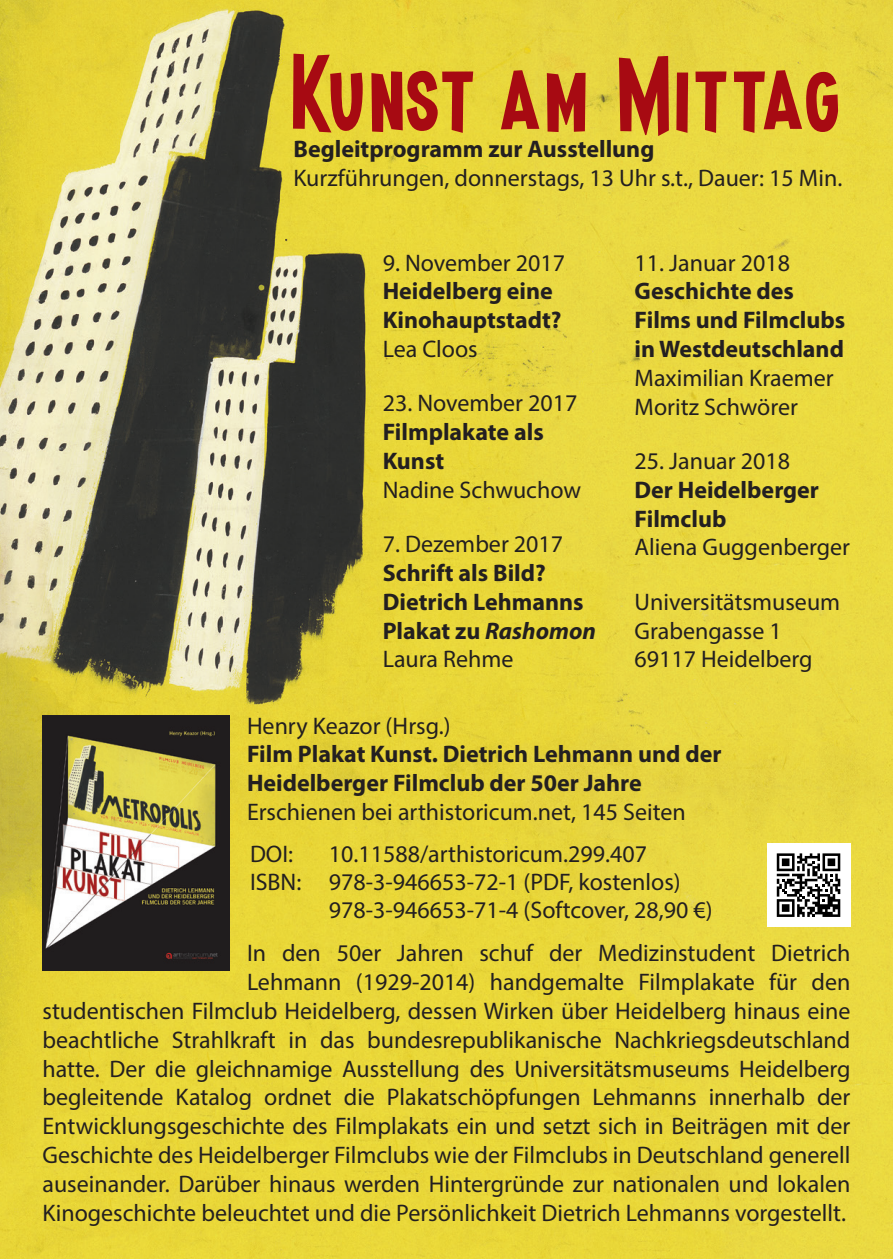
<style>
.page{position:relative;width:893px;height:1259px;background:#fff}
.page>*{position:absolute;margin:0;border:0;box-sizing:border-box;transform-origin:0 0}
.t1{font:108px "Madness Hyperactive";letter-spacing:.065em;color:#a70a12}
.t2{font:24px/28.8px "Myriad Pro";color:#231f20}
.t3{font:700 24px/28.8px "Myriad Pro";color:#231f20}
.s1{font-weight:400}
.s2{font-weight:700}
.s3{font-style:italic}
</style>
<div class="page">
<img style="left:0;top:0;width:893px;height:1259px">
<img style="left:43px;top:715px;width:187px;height:256px">
<div style="left:767px;top:843px;width:83px;height:84px;background:#fff"></div>
<svg style="left:777px;top:853px;width:63px;height:64px"></svg>
<p class="t1" style="left:293px;top:46px;width:544px">Kunst am Mittag</p>
<p class="t3" style="left:293px;top:134px;width:362px">Begleitprogramm zur Ausstellung</p>
<p class="t2" style="left:293px;top:163px;width:550px">Kurzführungen, donnerstags, 13 Uhr s.t., Dauer: 15 Min.</p>
<p class="t3" style="left:383px;top:247px;width:184px"><span class="s1">9. November 2017<br></span>Heidelberg eine<br>Kinohauptstadt?<br><span class="s1">Lea Cloos</span></p>
<p class="t2" style="left:383px;top:388px;width:200px">23. November 2017<br><span class="s2">Filmplakate als<br>Kunst<br></span>Nadine Schwuchow</p>
<p class="t3" style="left:383px;top:529px;width:215px"><span class="s1">7. Dezember 2017<br></span>Schrift als Bild?<br>Dietrich Lehmanns<br>Plakat zu <span class="s3">Rashomon<br></span><span class="s1">Laura Rehme</span></p>
<p class="t3" style="left:635px;top:247px;width:212px"><span class="s1">11. Januar 2018<br></span>Geschichte des<br>Films und Filmclubs in Westdeutschland<br><span class="s1">Maximilian Kraemer<br>Moritz Schwörer</span></p>
<p class="t2" style="left:635px;top:446px;width:217px">25. Januar 2018<br><span class="s2">Der Heidelberger<br>Filmclub<br></span>Aliena Guggenberger</p>
<p class="t2" style="left:635px;top:587px;width:207px">Universitätsmuseum<br>Grabengasse 1<br>69117 Heidelberg</p>
<p class="t2" style="left:247px;top:711px;width:205px">Henry Keazor (Hrsg.)</p>
<p class="t3" style="left:247px;top:739px;width:476px">Film Plakat Kunst. Dietrich Lehmann und der<br>Heidelberger Filmclub der 50er Jahre</p>
<p class="t2" style="left:247px;top:797px;width:440px">Erschienen bei arthistoricum.net, 145 Seiten</p>
<p class="t2" style="left:250px;top:838px;width:45px">DOI:</p>
<p class="t2" style="left:329px;top:838px;width:320px">10.11588/arthistoricum.299.407</p>
<p class="t2" style="left:250px;top:866px;width:53px">ISBN:</p>
<p class="t2" style="left:329px;top:866px;width:353px">978-3-946653-72-1 (PDF, kostenlos)</p>
<p class="t2" style="left:329px;top:894px;width:385px">978-3-946653-71-4 (Softcover, 28,90 €)</p>
<p class="t2" style="left:43px;top:938px;width:809px;text-align:right">In den 50er Jahren schuf der Medizinstudent Dietrich<br>Lehmann (1929-2014) handgemalte Filmplakate für den<br>studentischen Filmclub Heidelberg, dessen Wirken über Heidelberg hinaus eine beachtliche Strahlkraft in das bundesrepublikanische Nachkriegsdeutschland hatte. Der die gleichnamige Ausstellung des Universitätsmuseums Heidelberg begleitende Katalog ordnet die Plakatschöpfungen Lehmanns innerhalb der Entwicklungsgeschichte des Filmplakats ein und setzt sich in Beiträgen mit der Geschichte des Heidelberger Filmclubs wie der Filmclubs in Deutschland generell auseinander. Darüber hinaus werden Hintergründe zur nationalen und lokalen Kinogeschichte beleuchtet und die Persönlichkeit Dietrich Lehmanns vorgestellt.</p>
</div>
